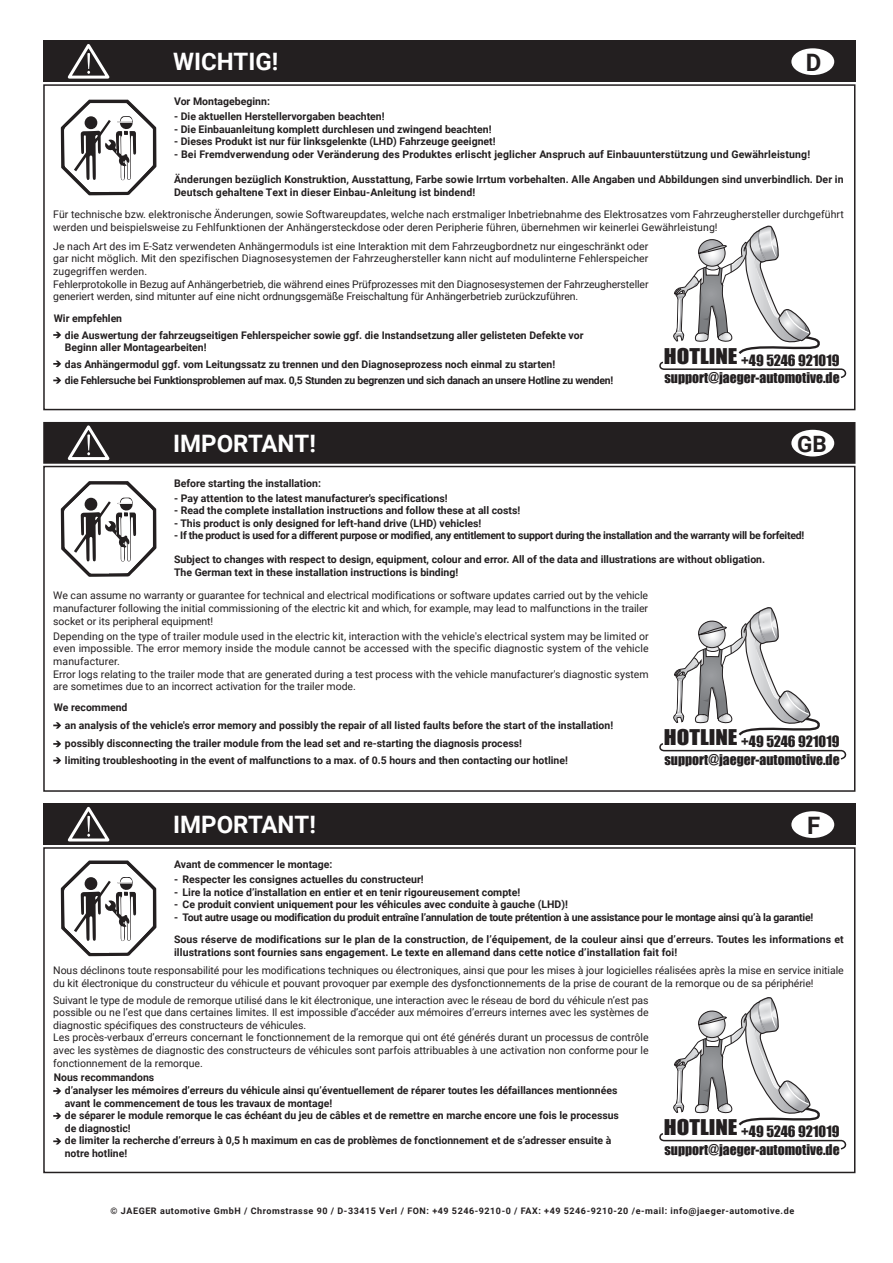
<style>
.page{position:relative;width:893px;height:1263px;background:#fff}
.page>*{position:absolute;margin:0;border:0;box-sizing:border-box;transform-origin:0 0}
.t1{font:700 24px "Roboto";color:#fff}
.t2{font:700 24px "Roboto";color:#231f20}
.t3{font:700 22.5px "Roboto";color:#231f20}
.t4{font:14.4px "Impact";color:#231f20}
.t5{font:13.65px "Impact";color:#231f20}
.t6{font:10.5px/12.6px "Roboto";color:#231f20}
.t7{font:700 10.5px/12.6px "Roboto";color:#231f20}
.t8{font:700 10.5px/22.5px "Roboto";letter-spacing:-.02em;color:#231f20}
.t9{font:700 10.5px "Roboto";letter-spacing:-.025em;color:#231f20}
.t10{font:700 9px "Roboto";letter-spacing:.06em;color:#231f20}
.s1{font-size:19.95px}
</style>
<div class="page">
<div style="left:43px;top:84px;width:812px;height:326px;border:2px solid #231f20"></div>
<div style="left:43px;top:40px;width:812px;height:42px;background:#231f20"></div>
<div style="left:791px;top:48px;width:43px;height:27px;background:#fff;border-radius:50%"></div>
<svg style="left:53px;top:332px;width:8px;height:6px"></svg>
<svg style="left:53px;top:377px;width:8px;height:7px"></svg>
<svg style="left:53px;top:361px;width:8px;height:6px"></svg>
<svg style="left:61px;top:100px;width:95px;height:95px"></svg>
<svg style="left:659px;top:225px;width:188px;height:153px"></svg>
<svg style="left:67px;top:44px;width:43px;height:35px"></svg>
<div style="left:43px;top:466px;width:812px;height:326px;border:2px solid #231f20"></div>
<div style="left:43px;top:422px;width:812px;height:42px;background:#231f20"></div>
<div style="left:791px;top:430px;width:43px;height:26px;background:#fff;border-radius:50%"></div>
<svg style="left:53px;top:722px;width:8px;height:7px"></svg>
<svg style="left:53px;top:757px;width:8px;height:7px"></svg>
<svg style="left:53px;top:741px;width:8px;height:6px"></svg>
<svg style="left:61px;top:481px;width:95px;height:96px"></svg>
<svg style="left:659px;top:607px;width:188px;height:153px"></svg>
<svg style="left:65px;top:421px;width:48px;height:40px"></svg>
<svg style="left:61px;top:860px;width:95px;height:96px"></svg>
<div style="left:43px;top:847px;width:812px;height:326px;border:2px solid #231f20"></div>
<div style="left:43px;top:803px;width:812px;height:42px;background:#231f20"></div>
<div style="left:791px;top:811px;width:43px;height:27px;background:#fff;border-radius:50%"></div>
<svg style="left:53px;top:1088px;width:8px;height:6px"></svg>
<svg style="left:53px;top:1138px;width:8px;height:6px"></svg>
<svg style="left:53px;top:1113px;width:8px;height:6px"></svg>
<svg style="left:659px;top:997px;width:188px;height:153px"></svg>
<svg style="left:67px;top:806px;width:43px;height:36px"></svg>
<h1 class="t1" style="left:173px;top:45px;width:107px">WICHTIG!</h1>
<h1 class="t2" style="left:806px;top:46px;width:17px">D</h1>
<p class="t7" style="left:174px;top:95px;width:97px">Vor Montagebeginn:</p>
<p class="t7" style="left:174px;top:110px;width:212px">- Die aktuellen Herstellervorgaben beachten!</p>
<p class="t7" style="left:174px;top:122px;width:319px">- Die Einbauanleitung komplett durchlesen und zwingend beachten!</p>
<p class="t7" style="left:174px;top:135px;width:323px">- Dieses Produkt ist nur für linksgelenkte (LHD) Fahrzeuge geeignet!</p>
<p class="t7" style="left:174px;top:148px;width:638px">- Bei Fremdverwendung oder Veränderung des Produktes erlischt jeglicher Anspruch auf Einbauunterstützung und Gewährleistung!</p>
<p class="t7" style="left:174px;top:173px;width:671px">Änderungen bezüglich Konstruktion, Ausstattung, Farbe sowie Irrtum vorbehalten. Alle Angaben und Abbildungen sind unverbindlich. Der in<br>Deutsch gehaltene Text in dieser Einbau-Anleitung ist bindend!</p>
<p class="t6" style="left:53px;top:208px;width:792px">Für technische bzw. elektronische Änderungen, sowie Softwareupdates, welche nach erstmaliger Inbetriebnahme des Elektrosatzes vom Fahrzeughersteller durchgeführt werden und beispielsweise zu Fehlfunktionen der Anhängersteckdose oder deren Peripherie führen, übernehmen wir keinerlei Gewährleistung!</p>
<p class="t6" style="left:53px;top:239px;width:597px">Je nach Art des im E-Satz verwendeten Anhängermoduls ist eine Interaktion mit dem Fahrzeugbordnetz nur eingeschränkt oder gar nicht möglich. Mit den spezifischen Diagnosesystemen der Fahrzeughersteller kann nicht auf modulinterne Fehlerspeicher zugegriffen werden.<br>Fehlerprotokolle in Bezug auf Anhängerbetrieb, die während eines Prüfprozesses mit den Diagnosesystemen der Fahrzeughersteller generiert werden, sind mitunter auf eine nicht ordnungsgemäße Freischaltung für Anhängerbetrieb zurückzuführen.</p>
<p class="t7" style="left:65px;top:310px;width:520px;line-height:16.5px;text-indent:-11px">Wir empfehlen<br>die Auswertung der fahrzeugseitigen Fehlerspeicher sowie ggf. die Instandsetzung aller gelisteten Defekte vor</p>
<p class="t7" style="left:65px;top:339px;width:550px;line-height:16.5px">Beginn aller Montagearbeiten!<br>das Anhängermodul ggf. vom Leitungssatz zu trennen und den Diagnoseprozess noch einmal zu starten!<br>die Fehlersuche bei Funktionsproblemen auf max. 0,5 Stunden zu begrenzen und sich danach an unsere Hotline zu wenden!</p>
<h3 class="t4" style="left:664px;top:349px;width:177px"><span class="s1">HOTLINE</span> +49 5246 921019</h3>
<h3 class="t5" style="left:664px;top:367px;width:177px">support@jaeger-automotive.de</h3>
<h1 class="t1" style="left:173px;top:426px;width:144px">IMPORTANT!</h1>
<h2 class="t3" style="left:797px;top:428px;width:31px">GB</h2>
<p class="t7" style="left:174px;top:476px;width:148px">Before starting the installation:</p>
<p class="t7" style="left:174px;top:491px;width:275px">- Pay attention to the latest manufacturer's specifications!</p>
<p class="t7" style="left:174px;top:504px;width:348px">- Read the complete installation instructions and follow these at all costs!</p>
<p class="t7" style="left:174px;top:516px;width:309px">- This product is only designed for left-hand drive (LHD) vehicles!</p>
<p class="t9" style="left:174px;top:528px;width:632px">- If the product is used for a different purpose or modified, any entitlement to support during the installation and the warranty will be forfeited!</p>
<p class="t7" style="left:174px;top:553px;width:593px">Subject to changes with respect to design, equipment, colour and error. All of the data and illustrations are without obligation.<br>The German text in these installation instructions is binding!</p>
<p class="t6" style="left:53px;top:589px;width:596px;text-align:justify">We can assume no warranty or guarantee for technical and electrical modifications or software updates carried out by the vehicle manufacturer following the initial commissioning of the electric kit and which, for example, may lead to malfunctions in the trailer socket or its peripheral equipment!</p>
<p class="t6" style="left:53px;top:629px;width:597px">Depending on the type of trailer module used in the electric kit, interaction with the vehicle's electrical system may be limited or even impossible. The error memory inside the module cannot be accessed with the specific diagnostic system of the vehicle manufacturer.<br>Error logs relating to the trailer mode that are generated during a test process with the vehicle manufacturer's diagnostic system are sometimes due to an incorrect activation for the trailer mode.</p>
<p class="t7" style="left:65px;top:697px;width:550px;line-height:18px;text-indent:-11px">We recommend<br>an analysis of the vehicle's error memory and possibly the repair of all listed faults before the start of the installation! possibly disconnecting the trailer module from the lead set and re-starting the diagnosis process!<br>limiting troubleshooting in the event of malfunctions to a max. of 0.5 hours and then contacting our hotline!</p>
<h3 class="t4" style="left:664px;top:730px;width:177px"><span class="s1">HOTLINE</span> +49 5246 921019</h3>
<h3 class="t5" style="left:664px;top:749px;width:177px">support@jaeger-automotive.de</h3>
<h1 class="t1" style="left:173px;top:808px;width:144px">IMPORTANT!</h1>
<h1 class="t2" style="left:807px;top:809px;width:15px">F</h1>
<p class="t7" style="left:174px;top:858px;width:160px">Avant de commencer le montage:</p>
<p class="t7" style="left:174px;top:873px;width:251px">- Respecter les consignes actuelles du constructeur!</p>
<p class="t7" style="left:174px;top:885px;width:348px">- Lire la notice d’installation en entier et en tenir rigoureusement compte!</p>
<p class="t7" style="left:174px;top:898px;width:395px">- Ce produit convient uniquement pour les véhicules avec conduite à gauche (LHD)!</p>
<p class="t8" style="left:174px;top:905px;width:671px">- Tout autre usage ou modification du produit entraîne l’annulation de toute prétention à une assistance pour le montage ainsi qu’à la garantie!<br>Sous réserve de modifications sur le plan de la construction, de l’équipement, de la couleur ainsi que d’erreurs. Toutes les informations et</p>
<p class="t7" style="left:174px;top:945px;width:505px">illustrations sont fournies sans engagement. Le texte en allemand dans cette notice d’installation fait foi!</p>
<p class="t6" style="left:53px;top:964px;width:792px">Nous déclinons toute responsabilité pour les modifications techniques ou électroniques, ainsi que pour les mises à jour logicielles réalisées après la mise en service initiale du kit électronique du constructeur du véhicule et pouvant provoquer par exemple des dysfonctionnements de la prise de courant de la remorque ou de sa périphérie!</p>
<p class="t6" style="left:53px;top:993px;width:597px">Suivant le type de module de remorque utilisé dans le kit électronique, une interaction avec le réseau de bord du véhicule n’est pas possible ou ne l’est que dans certaines limites. Il est impossible d’accéder aux mémoires d’erreurs internes avec les systèmes de diagnostic spécifiques des constructeurs de véhicules.<br>Les procès-verbaux d’erreurs concernant le fonctionnement de la remorque qui ont été générés durant un processus de contrôle avec les systèmes de diagnostic des constructeurs de véhicules sont parfois attribuables à une activation non conforme pour le fonctionnement de la remorque.</p>
<p class="t7" style="left:65px;top:1071px;width:556px;text-indent:-11px">Nous recommandons<br>d’analyser les mémoires d’erreurs du véhicule ainsi qu’éventuellement de réparer toutes les défaillances mentionnées avant le commencement de tous les travaux de montage!<br>de séparer le module remorque le cas échéant du jeu de câbles et de remettre en marche encore une fois le processus de diagnostic!<br>de limiter la recherche d’erreurs à 0,5 h maximum en cas de problèmes de fonctionnement et de s’adresser ensuite à notre hotline!</p>
<h3 class="t4" style="left:664px;top:1120px;width:177px"><span class="s1">HOTLINE</span> +49 5246 921019</h3>
<h3 class="t5" style="left:664px;top:1139px;width:177px">support@jaeger-automotive.de</h3>
<p class="t10" style="left:111px;top:1207px;width:685px">© JAEGER automotive GmbH / Chromstrasse 90 / D-33415 Verl / FON: +49 5246-9210-0 / FAX: +49 5246-9210-20 /e-mail: info@jaeger-automotive.de</p>
</div>
